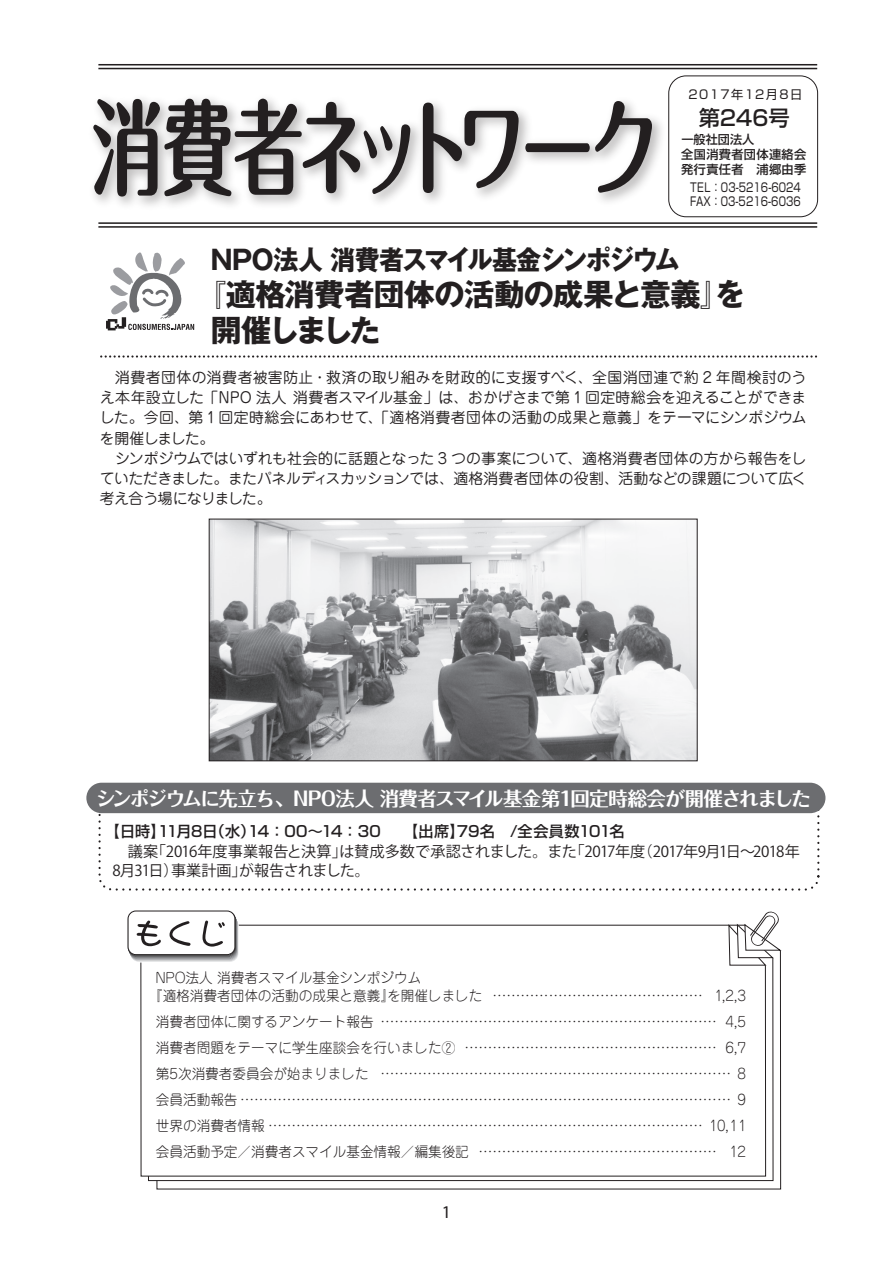
<style>
.page{position:relative;width:893px;height:1263px;background:#fff}
.page>*{position:absolute;margin:0;border:0;box-sizing:border-box;transform-origin:0 0}
.t1{font:700 30.75px/36px "Gothic MB101";letter-spacing:-.035em;color:#231f20}
.t2{font:700 27px "Gothic MB101";letter-spacing:-.045em;color:#231f20;scale:.93 1}
.t3{font:500 21.3px "Shin Go";color:#231f20}
.t4{font:700 19.35px "Folk";letter-spacing:-.06em;color:#fff}
.t5{font:18px "Myriad Pro";color:#231f20}
.t6{font:15.15px/19.5px "Koz Go Pro";letter-spacing:-.025em;color:#231f20}
.t7{font:500 15.15px "Shin Go";letter-spacing:-.025em;color:#231f20}
.t8{font:14.85px/20.2px "Jun 201";color:#231f20}
.t9{font:300 14.4px/26px "Jun 101";color:#231f20;text-align:justify}
.t10{font:300 14.1px/18.3px "Jun 101";color:#231f20}
.t11{font:12.15px/13.4px "Shin Go";color:#231f20;scale:.8 1}
.t12{font:500 12.15px/15.3px "Shin Go";letter-spacing:.03em;color:#231f20}
.t13{font:12.15px "Shin Go";letter-spacing:.115em;color:#231f20}
.s1{font-size:14.4px}
.s2{font-size:14.1px}
</style>
<div class="page">
<div style="left:668px;top:76px;width:150px;height:141px;border:1px solid #231f20;border-radius:17px"></div>
<svg style="left:101px;top:355px;width:716px;height:3px"></svg>
<svg style="left:106px;top:252px;width:88px;height:78px"></svg>
<img style="left:95px;top:89px;width:576px;height:120px">
<svg style="left:93px;top:99px;width:317px;height:98px"></svg>
<svg style="left:423px;top:103px;width:96px;height:90px"></svg>
<svg style="left:525px;top:101px;width:127px;height:92px"></svg>
<div style="left:98px;top:791px;width:721px;height:99px;border:2px dashed #231f20;border-radius:13px"></div>
<div style="left:86px;top:783px;width:739px;height:30px;background:#6c6d70;border-radius:15px"></div>
<hr style="left:98px;top:222px;width:719px;height:2px;background:#231f20">
<hr style="left:98px;top:226px;width:719px;height:2px;background:#231f20">
<hr style="left:98px;top:64px;width:719px;height:1px;background:#231f20">
<hr style="left:98px;top:68px;width:719px;height:1px;background:#231f20">
<svg style="left:156px;top:916px;width:625px;height:274px"></svg>
<svg style="left:148px;top:966px;width:626px;height:215px"></svg>
<svg style="left:140px;top:924px;width:626px;height:253px"></svg>
<svg style="left:728px;top:911px;width:53px;height:55px"></svg>
<div style="left:131px;top:917px;width:107px;height:45px;border:1px solid #e9eaeb;border-radius:8px"></div>
<div style="left:130px;top:917px;width:108px;height:44px;border:1px solid #d5d6d8;border-radius:8px"></div>
<div style="left:130px;top:915px;width:107px;height:45px;border:1px solid #afb0b4;border-radius:8px"></div>
<div style="left:130px;top:915px;width:107px;height:44px;border:1px solid #9c9ea1;border-radius:8px"></div>
<div style="left:129px;top:913px;width:107px;height:45px;border:1px solid #797b7e;border-radius:8px"></div>
<div style="left:129px;top:913px;width:107px;height:44px;border:1px solid #68686b;border-radius:8px"></div>
<div style="left:128px;top:911px;width:107px;height:45px;border:1px solid #3c3c3d;border-radius:8px"></div>
<div style="left:128px;top:911px;width:107px;height:44px;background:#fff;border-radius:8px"></div>
<div style="left:128px;top:911px;width:107px;height:44px;border:1px solid #231f20;border-radius:8px"></div>
<svg style="left:137px;top:920px;width:24px;height:26px"></svg>
<svg style="left:170px;top:921px;width:21px;height:25px"></svg>
<svg style="left:203px;top:920px;width:22px;height:26px"></svg>
<img style="left:211px;top:521px;width:484px;height:238px">
<div style="left:209px;top:519px;width:488px;height:242px;border:1px solid #231f20"></div>
<p class="t13" style="left:689px;top:86px;width:115px">2017年12月8日</p>
<h3 class="t3" style="left:699px;top:104px;width:93px">第246号</h3>
<p class="t12" style="left:681px;top:146px;width:126px">全国消費者団体連絡会発行責任者　浦郷由季</p>
<p class="t11" style="left:690px;top:180px;width:140px">TEL：03-5216-6024<br>FAX：03-5216-6036</p>
<p class="t12" style="left:681px;top:131px;width:75px">一般社団法人</p>
<h2 class="t2" style="left:211px;top:241px;width:506px">NPO法人 消費者スマイル基金シンポジウム</h2>
<h1 class="t1" style="left:211px;top:273px;width:536px;text-indent:-15px">『適格消費者団体の活動の成果と意義』を開催しました</h1>
<p class="t8" style="left:100px;top:367px;width:708px">　消費者団体の消費者被害防止･救済の取り組みを財政的に支援すべく、全国消団連で約 2 年間検討のうえ本年設立した「NPO 法人 消費者スマイル基金」は、おかげさまで第 1 回定時総会を迎えることができました。今回、第 1 回定時総会にあわせて、「適格消費者団体の活動の成果と意義」をテーマにシンポジウムを開催しました。<br>　シンポジウムではいずれも社会的に話題となった 3 つの事案について、適格消費者団体の方から報告をしていただきました。またパネルディスカッションでは、適格消費者団体の役割、活動などの課題について広く考え合う場になりました。</p>
<h3 class="t4" style="left:96px;top:786px;width:716px">シンポジウムに先立ち、NPO法人 消費者スマイル基金第1回定時総会が開催されました</h3>
<p class="t7" style="left:105px;top:822px;width:521px">【日時】11月8日（水）14：00～14：30　　【出席】79名　/全会員数101名</p>
<p class="t6" style="left:113px;top:842px;width:689px">　議案「2016年度事業報告と決算」は賛成多数で承認されました。また「2017年度（2017年9月1日～2018年<br>8月31日）事業計画」が報告されました。</p>
<p class="t10" style="left:149px;top:968px;width:598px;text-indent:7px">NPO法人 消費者スマイル基金シンポジウム<br>『適格消費者団体の活動の成果と意義』を開催しました <span class="s1">………………………………………</span> 1,2,3</p>
<p class="t9" style="left:156px;top:1008px;width:592px"><span class="s2">消費者団体に関するアンケート報告</span> ……………………………………………………………… <span class="s2">4,5</span></p>
<p class="t10" style="left:156px;top:1038px;width:592px">消費者問題をテーマに学生座談会を行いました② <span class="s1">………………………………………………</span> 6,7</p>
<p class="t9" style="left:156px;top:1060px;width:592px"><span class="s2">第5次消費者委員会が始まりました</span> ………………………………………………………………… <span class="s2">8会員活動報告</span> …………………………………………………………………………………………… <span class="s2">9世界の消費者情報</span> ………………………………………………………………………………… <span class="s2">10,11</span></p>
<p class="t10" style="left:156px;top:1142px;width:592px">会員活動予定／消費者スマイル基金情報／編集後記 <span class="s1">……………………………………………</span> 12</p>
<p class="t5" style="left:442px;top:1201px;width:11px">1</p>
</div>
